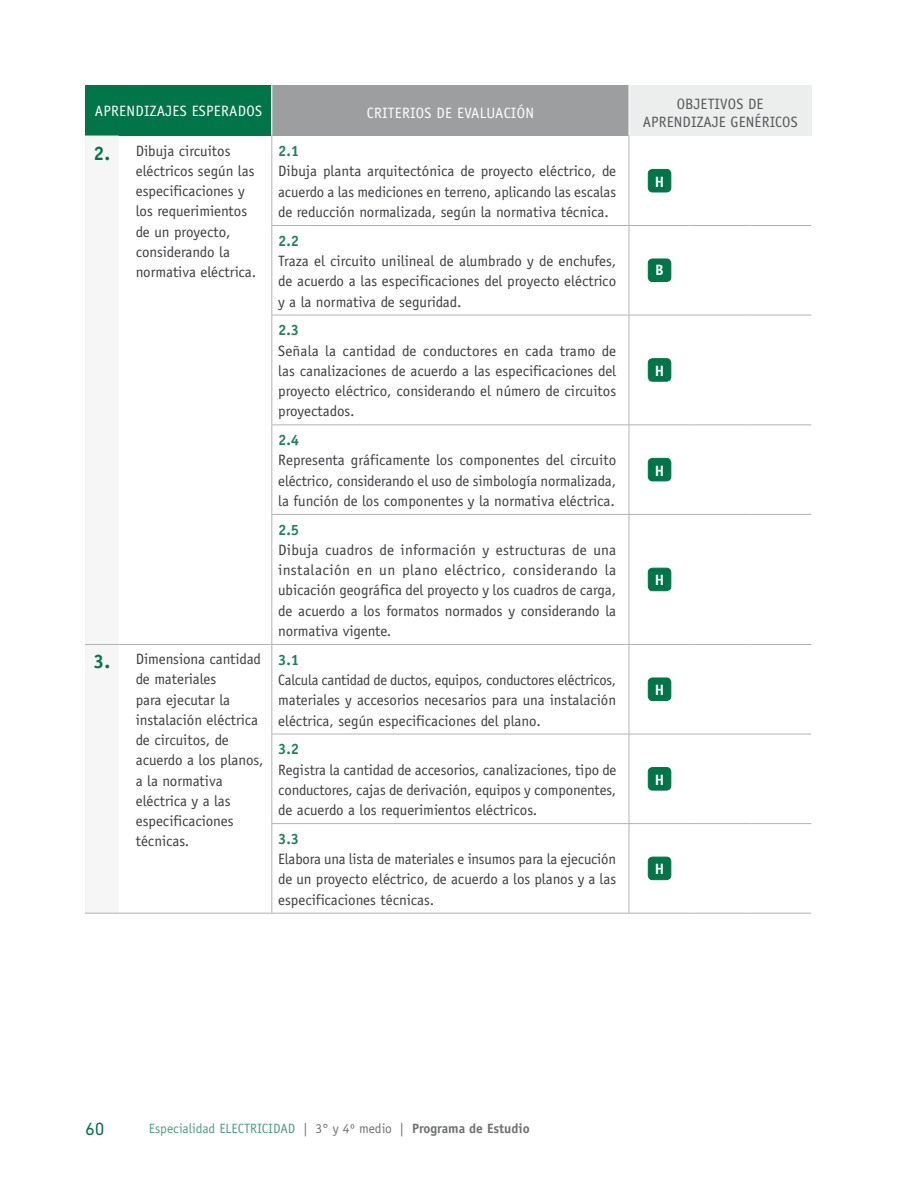
<style>
.page{position:relative;width:918px;height:1188px;background:#fff}
.page>*{position:absolute;margin:0;border:0;box-sizing:border-box;transform-origin:0 0}
.t1{font:18px "DIN Next LT Pro";color:#007549}
.t2{font:15px/20.2px "Officina Sans";color:#3e3d40;text-align:justify}
.t3{font:15px "Officina Sans";letter-spacing:.02em;color:#fff}
.t4{font:15px/18px "Officina Sans";letter-spacing:.01em;color:#58585a}
.t5{font:700 15px "Officina Sans";color:#1a835c}
.t6{font:700 15px "Officina Sans";color:#fff}
.t7{font:13.5px "Officina Sans";color:#4d9f80}
.s1{font-weight:700;font-size:19.5px;color:#007549}
.s2{color:#707172}
.s3{font-weight:700;color:#707172}
</style>
<div class="page">
<div style="left:85px;top:85px;width:187px;height:51px;background:#007549"></div>
<div style="left:272px;top:85px;width:357px;height:51px;background:#9c9e9f"></div>
<div style="left:629px;top:85px;width:182px;height:51px;background:#eceded"></div>
<hr style="left:629px;top:85px;width:1px;height:51px;background:#fff">
<hr style="left:811px;top:85px;width:1px;height:51px;background:#eceded">
<hr style="left:271px;top:85px;width:1px;height:51px;background:#fff">
<hr style="left:629px;top:226px;width:1px;height:89px;background:#b1b3b4">
<hr style="left:271px;top:645px;width:1px;height:89px;background:#b1b3b4">
<hr style="left:271px;top:734px;width:1px;height:89px;background:#b1b3b4">
<hr style="left:271px;top:824px;width:1px;height:89px;background:#b1b3b4">
<hr style="left:751px;top:225px;width:60px;height:1px;background:#b1b3b4">
<hr style="left:629px;top:225px;width:61px;height:1px;background:#b1b3b4">
<hr style="left:690px;top:225px;width:61px;height:1px;background:#b1b3b4">
<hr style="left:271px;top:225px;width:358px;height:1px;background:#b1b3b4">
<hr style="left:271px;top:424px;width:358px;height:1px;background:#b1b3b4">
<hr style="left:271px;top:514px;width:358px;height:1px;background:#b1b3b4">
<hr style="left:272px;top:644px;width:357px;height:1px;background:#b1b3b4">
<hr style="left:271px;top:734px;width:358px;height:1px;background:#b1b3b4">
<hr style="left:271px;top:823px;width:358px;height:1px;background:#b1b3b4">
<hr style="left:271px;top:136px;width:1px;height:89px;background:#b1b3b4">
<hr style="left:271px;top:226px;width:1px;height:89px;background:#b1b3b4">
<hr style="left:271px;top:315px;width:1px;height:109px;background:#b1b3b4">
<hr style="left:271px;top:425px;width:1px;height:89px;background:#b1b3b4">
<hr style="left:271px;top:515px;width:1px;height:129px;background:#b1b3b4">
<hr style="left:629px;top:424px;width:61px;height:1px;background:#b1b3b4">
<hr style="left:690px;top:424px;width:61px;height:1px;background:#b1b3b4">
<hr style="left:751px;top:424px;width:60px;height:1px;background:#b1b3b4">
<hr style="left:629px;top:514px;width:61px;height:1px;background:#b1b3b4">
<hr style="left:690px;top:514px;width:61px;height:1px;background:#b1b3b4">
<hr style="left:751px;top:514px;width:60px;height:1px;background:#b1b3b4">
<hr style="left:629px;top:644px;width:61px;height:1px;background:#b1b3b4">
<hr style="left:690px;top:644px;width:61px;height:1px;background:#b1b3b4">
<hr style="left:751px;top:644px;width:60px;height:1px;background:#b1b3b4">
<hr style="left:629px;top:734px;width:61px;height:1px;background:#b1b3b4">
<hr style="left:690px;top:734px;width:61px;height:1px;background:#b1b3b4">
<hr style="left:751px;top:734px;width:60px;height:1px;background:#b1b3b4">
<hr style="left:629px;top:823px;width:61px;height:1px;background:#b1b3b4">
<hr style="left:690px;top:823px;width:61px;height:1px;background:#b1b3b4">
<hr style="left:751px;top:823px;width:60px;height:1px;background:#b1b3b4">
<hr style="left:85px;top:913px;width:34px;height:1px;background:#b1b3b4">
<hr style="left:119px;top:913px;width:153px;height:1px;background:#b1b3b4">
<hr style="left:272px;top:913px;width:357px;height:1px;background:#b1b3b4">
<hr style="left:629px;top:913px;width:61px;height:1px;background:#b1b3b4">
<hr style="left:690px;top:913px;width:61px;height:1px;background:#b1b3b4">
<hr style="left:751px;top:913px;width:60px;height:1px;background:#b1b3b4">
<hr style="left:85px;top:644px;width:34px;height:1px;background:#b1b3b4">
<hr style="left:119px;top:644px;width:153px;height:1px;background:#b1b3b4">
<hr style="left:271px;top:315px;width:358px;height:1px;background:#b1b3b4">
<hr style="left:629px;top:315px;width:61px;height:1px;background:#b1b3b4">
<hr style="left:690px;top:315px;width:61px;height:1px;background:#b1b3b4">
<hr style="left:751px;top:315px;width:60px;height:1px;background:#b1b3b4">
<hr style="left:629px;top:136px;width:1px;height:89px;background:#b1b3b4">
<hr style="left:629px;top:315px;width:1px;height:109px;background:#b1b3b4">
<hr style="left:629px;top:425px;width:1px;height:89px;background:#b1b3b4">
<hr style="left:629px;top:515px;width:1px;height:129px;background:#b1b3b4">
<hr style="left:629px;top:645px;width:1px;height:89px;background:#b1b3b4">
<hr style="left:629px;top:734px;width:1px;height:89px;background:#b1b3b4">
<hr style="left:629px;top:824px;width:1px;height:89px;background:#b1b3b4">
<div style="left:648px;top:169px;width:23px;height:23px;background:#007549;border-radius:4px"></div>
<div style="left:648px;top:169px;width:23px;height:23px;border:1px solid #007549;border-radius:4px"></div>
<div style="left:648px;top:259px;width:23px;height:23px;background:#007549;border-radius:4px"></div>
<div style="left:648px;top:259px;width:23px;height:23px;border:1px solid #007549;border-radius:4px"></div>
<div style="left:648px;top:359px;width:23px;height:22px;background:#007549;border-radius:4px"></div>
<div style="left:648px;top:358px;width:23px;height:23px;border:1px solid #007549;border-radius:4px"></div>
<div style="left:648px;top:458px;width:23px;height:23px;background:#007549;border-radius:4px"></div>
<div style="left:648px;top:458px;width:23px;height:23px;border:1px solid #007549;border-radius:4px"></div>
<div style="left:648px;top:568px;width:23px;height:23px;background:#007549;border-radius:4px"></div>
<div style="left:648px;top:568px;width:23px;height:23px;border:1px solid #007549;border-radius:4px"></div>
<div style="left:648px;top:678px;width:23px;height:23px;background:#007549;border-radius:4px"></div>
<div style="left:648px;top:678px;width:23px;height:23px;border:1px solid #007549;border-radius:4px"></div>
<div style="left:648px;top:768px;width:23px;height:22px;background:#007549;border-radius:4px"></div>
<div style="left:648px;top:767px;width:23px;height:23px;border:1px solid #007549;border-radius:4px"></div>
<div style="left:648px;top:857px;width:23px;height:23px;background:#007549;border-radius:4px"></div>
<div style="left:648px;top:857px;width:23px;height:23px;border:1px solid #007549;border-radius:4px"></div>
<p class="t3" style="left:95px;top:102px;width:79px">Ap rendizajes</p>
<p class="t3" style="left:192px;top:102px;width:55px">Espe rados</p>
<p class="t3" style="left:367px;top:104px;width:159px">Crite rios de Evaluación</p>
<p class="t4" style="left:677px;top:95px;width:17px">Objet</p>
<p class="t4" style="left:715px;top:95px;width:15px">ivos</p>
<p class="t4" style="left:643px;top:95px;width:141px;text-indent:105px">de<br>Ap rendizaje Gené ricos</p>
<p class="t2" style="left:136px;top:141px;width:122px;text-align:left;text-indent:-42px"><span class="s1">2.</span> Dibuja circuitos eléctricos según las especificaciones y los requerimientos de un proyecto, considerando la normativa eléctrica.</p>
<p class="t5" style="left:278px;top:142px;width:23px">2.1</p>
<p class="t2" style="left:278px;top:161px;width:340px">Dibuja planta arquitectónica de proyecto eléctrico, de acuerdo a las mediciones en terreno, aplicando las escalas de reducción normalizada, según la normativa técnica.</p>
<p class="t6" style="left:655px;top:172px;width:11px">H</p>
<p class="t5" style="left:278px;top:231px;width:23px">2.2</p>
<p class="t2" style="left:278px;top:251px;width:340px">Traza el circuito unilineal de alumbrado y de enchufes, de acuerdo a las especificaciones del proyecto eléctrico y a la normativa de seguridad.</p>
<p class="t6" style="left:655px;top:261px;width:10px">B</p>
<p class="t5" style="left:278px;top:321px;width:23px">2.3</p>
<p class="t2" style="left:278px;top:340px;width:340px">Señala la cantidad de conductores en cada tramo de las canalizaciones de acuerdo a las especificaciones del proyecto eléctrico, considerando el número de circuitos proyectados.</p>
<p class="t6" style="left:655px;top:361px;width:11px">H</p>
<p class="t5" style="left:278px;top:431px;width:23px">2.4</p>
<p class="t2" style="left:278px;top:450px;width:340px">Representa gráficamente los componentes del circuito eléctrico, considerando el uso de simbología normalizada, la función de los componentes y la normativa eléctrica.</p>
<p class="t6" style="left:655px;top:461px;width:11px">H</p>
<p class="t5" style="left:278px;top:520px;width:23px">2.5</p>
<p class="t2" style="left:278px;top:540px;width:340px">Dibuja cuadros de información y estructuras de una instalación en un plano eléctrico, considerando la ubicación geográfica del proyecto y los cuadros de carga, de acuerdo a los formatos normados y considerando la normativa vigente.</p>
<p class="t6" style="left:655px;top:571px;width:11px">H</p>
<p class="t2" style="left:136px;top:649px;width:129px;text-align:left;text-indent:-42px"><span class="s1">3.</span> Dimensiona cantidad de materiales<br>para ejecutar la instalación eléctrica de circuitos, de acuerdo a los planos, a la normativa eléctrica y a las especificaciones técnicas.</p>
<p class="t5" style="left:278px;top:650px;width:23px">3.1</p>
<p class="t2" style="left:278px;top:670px;width:340px">Calcula cantidad de ductos, equipos, conductores eléctricos, materiales y accesorios necesarios para una instalación eléctrica, según especificaciones del plano.</p>
<p class="t6" style="left:655px;top:681px;width:11px">H</p>
<p class="t5" style="left:278px;top:740px;width:23px">3.2</p>
<p class="t2" style="left:278px;top:759px;width:340px">Registra la cantidad de accesorios, canalizaciones, tipo de conductores, cajas de derivación, equipos y componentes, de acuerdo a los requerimientos eléctricos.</p>
<p class="t6" style="left:655px;top:770px;width:11px">H</p>
<p class="t5" style="left:278px;top:829px;width:23px">3.3</p>
<p class="t2" style="left:278px;top:849px;width:340px">Elabora una lista de materiales e insumos para la ejecución de un proyecto eléctrico, de acuerdo a los planos y a las especificaciones técnicas.</p>
<p class="t6" style="left:655px;top:860px;width:11px">H</p>
<p class="t1" style="left:85px;top:1118px;width:21px">60</p>
<p class="t7" style="left:149px;top:1121px;width:382px">Especialidad ELECTRICIDAD <span class="s2">| 3° y 4º medio |</span> <span class="s3">Programa de Estudio</span></p>
</div>
